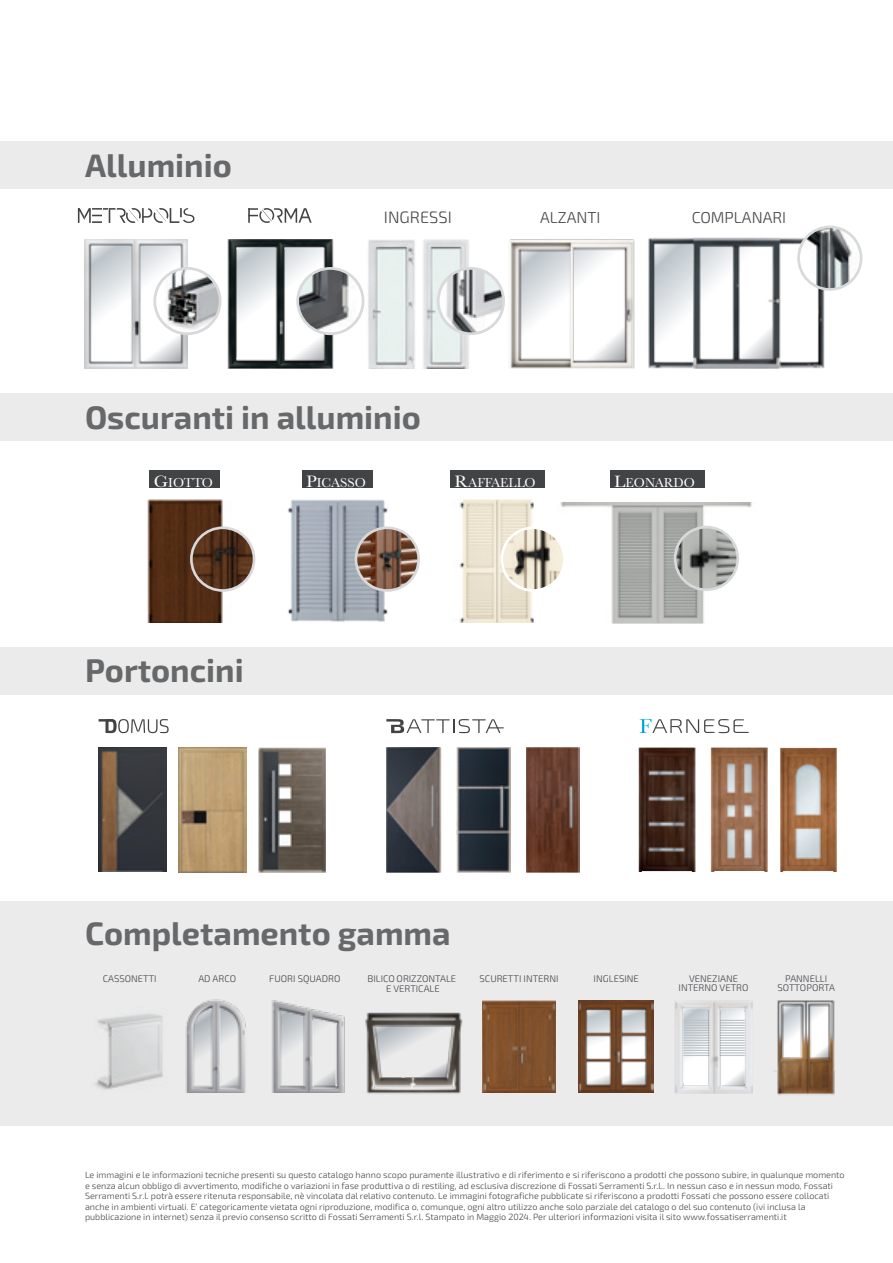
<style>
.page{position:relative;width:893px;height:1263px;background:#fff}
.page>*{position:absolute;margin:0;border:0;box-sizing:border-box;transform-origin:0 0}
.t1{font:700 32.55px "Exo 2";color:#67686a}
.t2{font:300 16.5px "Exo 2";color:#424345}
.t3{font:300 15.75px "Exo 2";color:#424345}
.t4{font:13.5px "Baskerville";color:#fff}
.t5{font:300 9.6px/9.1px "Exo 2";color:#424345;text-align:center}
.t6{font:300 9px/10.5px "Exo 2";color:#424345}
.s1{font-size:17.1px}
</style>
<div class="page">
<div style="left:0;top:141px;width:893px;height:48px;background:#ebebec"></div>
<div style="left:0;top:393px;width:893px;height:48px;background:#ebebec"></div>
<div style="left:0;top:647px;width:893px;height:48px;background:#ebebec"></div>
<div style="left:0;top:901px;width:893px;height:224px;background:#ebebec"></div>
<img style="left:560px;top:503px;width:192px;height:120px">
<img style="left:676px;top:527px;width:62px;height:63px">
<div style="left:674px;top:526px;width:65px;height:65px;border:3px solid #d8d9db;border-radius:50%"></div>
<div style="left:610px;top:470px;width:94px;height:18px;background:#424345"></div>
<img style="left:288px;top:499px;width:100px;height:123px">
<img style="left:356px;top:528px;width:63px;height:62px;border-radius:31px">
<div style="left:355px;top:526px;width:65px;height:66px;border:3px solid #d8d9db;border-radius:50%"></div>
<div style="left:302px;top:470px;width:70px;height:18px;background:#424345"></div>
<img style="left:459px;top:500px;width:75px;height:123px">
<img style="left:502px;top:528px;width:62px;height:62px;border-radius:31px">
<div style="left:500px;top:526px;width:66px;height:66px;border:3px solid #fff;border-radius:50%"></div>
<div style="left:451px;top:470px;width:94px;height:18px;background:#424345"></div>
<img style="left:147px;top:500px;width:86px;height:123px">
<img style="left:191px;top:528px;width:63px;height:62px;border-radius:31px">
<div style="left:190px;top:526px;width:65px;height:66px;border:3px solid #d8d9db;border-radius:50%"></div>
<div style="left:150px;top:470px;width:70px;height:18px;background:#424345"></div>
<img style="left:674px;top:1000px;width:79px;height:93px">
<img style="left:95px;top:1014px;width:68px;height:76px">
<img style="left:482px;top:1000px;width:74px;height:93px">
<img style="left:774px;top:1000px;width:61px;height:95px">
<img style="left:579px;top:1000px;width:75px;height:93px">
<img style="left:185px;top:999px;width:61px;height:93px">
<img style="left:272px;top:1000px;width:73px;height:93px">
<img style="left:365px;top:1012px;width:98px;height:82px">
<img style="left:510px;top:240px;width:125px;height:128px">
<img style="left:648px;top:238px;width:177px;height:130px">
<img style="left:799px;top:227px;width:62px;height:62px;border-radius:31px">
<div style="left:797px;top:226px;width:65px;height:65px;border:3px solid #d8d9db;border-radius:50%"></div>
<svg style="left:78px;top:208px;width:116px;height:15px"></svg>
<img style="left:85px;top:239px;width:102px;height:129px">
<img style="left:155px;top:268px;width:65px;height:66px;border-radius:33px">
<div style="left:153px;top:267px;width:69px;height:68px;border:3px solid #d8d9db;border-radius:50%"></div>
<img style="left:368px;top:240px;width:101px;height:129px">
<img style="left:438px;top:268px;width:66px;height:66px;border-radius:33px">
<div style="left:437px;top:267px;width:68px;height:68px;border:3px solid #d8d9db;border-radius:50%"></div>
<svg style="left:248px;top:208px;width:64px;height:15px"></svg>
<img style="left:227px;top:239px;width:110px;height:129px">
<img style="left:298px;top:268px;width:65px;height:66px;border-radius:33px">
<div style="left:296px;top:267px;width:68px;height:68px;border:3px solid #d8d9db;border-radius:50%"></div>
<img style="left:386px;top:747px;width:56px;height:125px">
<img style="left:457px;top:747px;width:53px;height:125px">
<svg style="left:386px;top:719px;width:118px;height:14px"></svg>
<img style="left:526px;top:747px;width:53px;height:125px">
<svg style="left:640px;top:719px;width:109px;height:14px"></svg>
<img style="left:639px;top:747px;width:56px;height:125px">
<img style="left:711px;top:747px;width:57px;height:125px">
<img style="left:780px;top:748px;width:57px;height:124px">
<img style="left:99px;top:748px;width:67px;height:123px">
<img style="left:179px;top:748px;width:67px;height:124px">
<img style="left:259px;top:748px;width:67px;height:124px">
<svg style="left:99px;top:719px;width:70px;height:14px"></svg>
<p class="t1" style="left:85px;top:146px;width:148px">Alluminio</p>
<p class="t2" style="left:384px;top:208px;width:69px">INGRESSI</p>
<p class="t3" style="left:540px;top:208px;width:62px">ALZANTI</p>
<p class="t3" style="left:692px;top:208px;width:96px">COMPLANARI</p>
<p class="t1" style="left:85px;top:398px;width:337px">Oscuranti in alluminio</p>
<p class="t4" style="left:154px;top:474px;width:61px"><span class="s1">G</span>IOTTO</p>
<p class="t4" style="left:306px;top:474px;width:61px"><span class="s1">P</span>ICASSO</p>
<p class="t4" style="left:455px;top:474px;width:83px"><span class="s1">R</span>AFFAELLO</p>
<p class="t4" style="left:614px;top:474px;width:82px"><span class="s1">L</span>EONARDO</p>
<p class="t1" style="left:85px;top:651px;width:160px">Portoncini</p>
<p class="t1" style="left:85px;top:914px;width:367px">Completamento gamma</p>
<p class="t5" style="left:103px;top:974px;width:55px">CASSONETTI</p>
<p class="t5" style="left:479px;top:974px;width:81px">SCURETTI INTERNI</p>
<p class="t5" style="left:777px;top:974px;width:59px">PANNELLI<br>SOTTOPORTA</p>
<p class="t5" style="left:198px;top:974px;width:39px">AD ARCO</p>
<p class="t5" style="left:269px;top:974px;width:73px">FUORI SQUADRO</p>
<p class="t5" style="left:368px;top:974px;width:90px">BILICO ORIZZONTALE</p>
<p class="t5" style="left:594px;top:974px;width:47px">INGLESINE</p>
<p class="t5" style="left:386px;top:984px;width:55px">E VERTICALE</p>
<p class="t5" style="left:679px;top:974px;width:71px">VENEZIANE<br>INTERNO VETRO</p>
<p class="t6" style="left:85px;top:1170px;width:761px">Le immagini e le informazioni tecniche presenti su questo catalogo hanno scopo puramente illustrativo e di riferimento e si riferiscono a prodotti che possono subire, in qualunque momento e senza alcun obbligo di avvertimento, modifiche o variazioni in fase produttiva o di restiling, ad esclusiva discrezione di Fossati Serramenti S.r.l.. In nessun caso e in nessun modo, Fossati Serramenti S.r.l. potrà essere ritenuta responsabile, nè vincolata dal relativo contenuto. Le immagini fotografiche pubblicate si riferiscono a prodotti Fossati che possono essere collocati anche in ambienti virtuali. E’ categoricamente vietata ogni riproduzione, modifica o, comunque, ogni altro utilizzo anche solo parziale del catalogo o del suo contenuto (ivi inclusa la pubblicazione in internet) senza il previo consenso scritto di Fossati Serramenti S.r.l. Stampato in Maggio 2024. Per ulteriori informazioni visita il sito www.fossatiserramenti.it</p>
</div>
